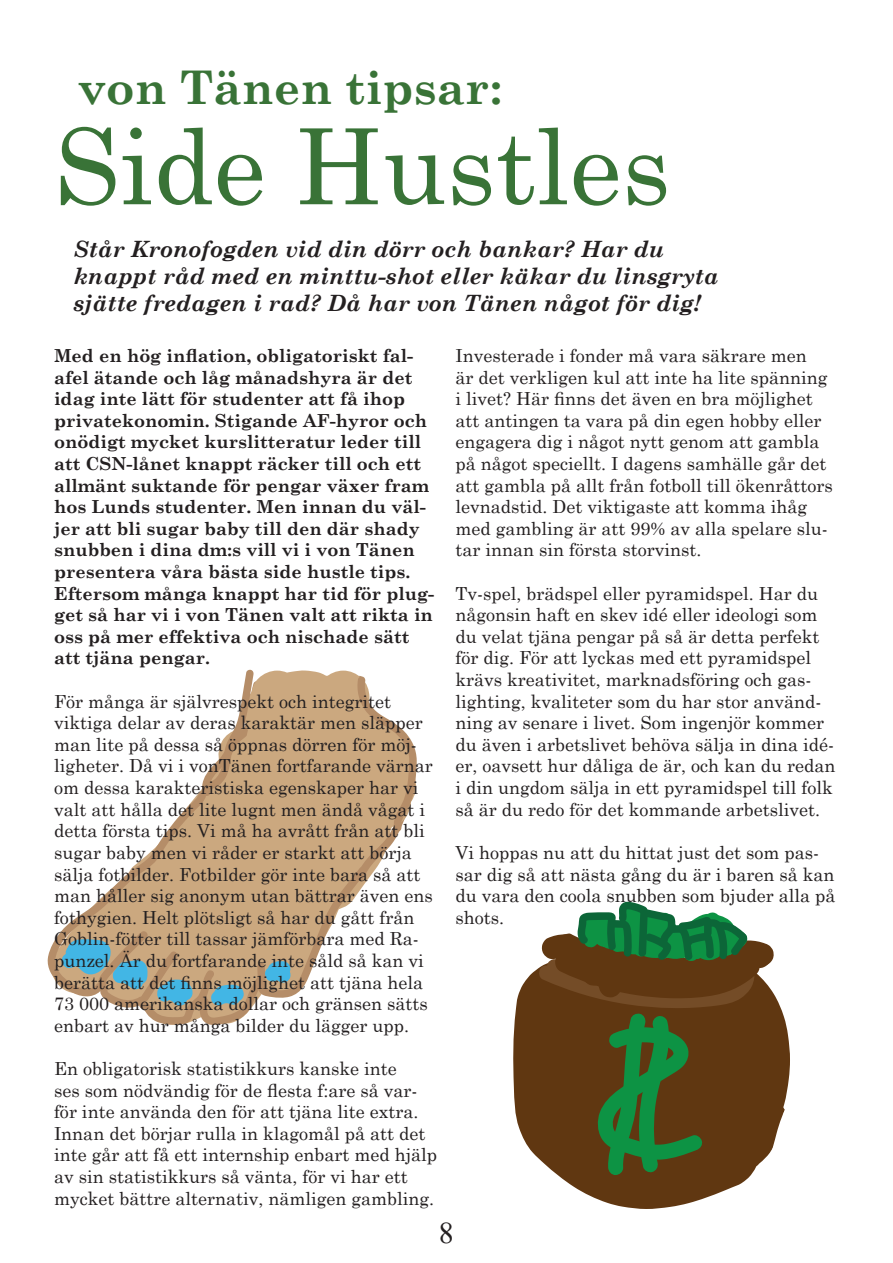
<style>
.page{position:relative;width:893px;height:1263px;background:#fff}
.page>*{position:absolute;margin:0;border:0;box-sizing:border-box;transform-origin:0 0}
.t1{font:105px "Century Schoolbook";color:#397337}
.t2{font:700 46.5px "Century Schoolbook";color:#397337}
.t3{font:30px "Times New Roman";color:#231f20}
.t4{font:italic 700 22.5px/27px "Century Schoolbook";color:#231f20}
.t5{font:18px/21.6px "Century Schoolbook";color:#231f20}
.t6{font:700 18px/21.6px "Century Schoolbook";color:#231f20}
</style>
<div class="page">
<svg style="left:47px;top:669px;width:370px;height:356px"></svg>
<svg style="left:513px;top:988px;width:218px;height:221px"></svg>
<svg style="left:521px;top:968px;width:17px;height:213px;fill:#603711"></svg>
<svg style="left:538px;top:901px;width:252px;height:287px;background:#625f37"></svg>
<p class="t2" style="left:78px;top:51px;width:426px">von Tänen tipsar:</p>
<p class="t1" style="left:54px;top:78px;width:618px">Side Hustles</p>
<p class="t4" style="left:73px;top:234px;width:647px">Står Kronofogden vid din dörr och bankar? Har du knappt råd med en minttu-shot eller käkar du linsgryta sjätte fredagen i rad? Då har von Tänen något för dig!</p>
<p class="t6" style="left:54px;top:344px;width:382px">Med en hög inflation, obligatoriskt fal&shy;afel ätande och låg månadshyra är det idag inte lätt för studenter att få ihop privatekonomin. Stigande AF-hyror och onödigt mycket kurslitteratur leder till att CSN-lånet knappt räcker till och ett allmänt suktande för pengar växer fram hos Lunds studenter. Men innan du väl&shy;jer att bli sugar baby till den där shady snubben i dina dm:s vill vi i von Tänen presentera våra bästa side hustle tips.<br>Eftersom många knappt har tid för plug&shy;get så har vi i von Tänen valt att rikta in oss på mer effektiva och nischade sätt att tjäna pengar.</p>
<p class="t5" style="left:54px;top:689px;width:380px">För många är självrespekt och integritet viktiga delar av deras karaktär men släpper man lite på dessa så öppnas dörren för möj&shy;ligheter. Då vi i vonTänen fortfarande värnar om dessa karakteristiska egenskaper har vi valt att hålla det lite lugnt men ändå vågat i detta första tips. Vi må ha avrått från att bli sugar baby men vi råder er starkt att börja sälja fotbilder. Fotbilder gör inte bara så att man håller sig anonym utan bättrar även ens fothygien. Helt plötsligt så har du gått från Goblin-fötter till tassar jämförbara med Ra&shy;punzel. Är du fortfarande inte såld så kan vi berätta att det finns möjlighet att tjäna hela 73 000 amerikanska dollar och gränsen sätts enbart av hur många bilder du lägger upp.</p>
<p class="t5" style="left:54px;top:1056px;width:385px">En obligatorisk statistikkurs kanske inte<br>ses som nödvändig för de flesta f:are så var&shy;för inte använda den för att tjäna lite extra.<br>Innan det börjar rulla in klagomål på att det inte går att få ett internship enbart med hjälp av sin statistikkurs så vänta, för vi har ett mycket bättre alternativ, nämligen gambling.</p>
<p class="t5" style="left:455px;top:343px;width:379px">Investerade i fonder må vara säkrare men<br>är det verkligen kul att inte ha lite spänning i livet? Här finns det även en bra möjlighet att antingen ta vara på din egen hobby eller engagera dig i något nytt genom att gambla på något speciellt. I dagens samhälle går det att gambla på allt från fotboll till ökenråttors levnadstid. Det viktigaste att komma ihåg med gambling är att 99% av alla spelare slu&shy;tar innan sin första storvinst.</p>
<p class="t5" style="left:455px;top:581px;width:382px">Tv-spel, brädspel eller pyramidspel. Har du någonsin haft en skev idé eller ideologi som du velat tjäna pengar på så är detta perfekt för dig. För att lyckas med ett pyramidspel krävs kreativitet, marknadsföring och gas&shy;lighting, kvaliteter som du har stor använd&shy;ning av senare i livet. Som ingenjör kommer du även i arbetslivet behöva sälja in dina idé&shy;er, oavsett hur dåliga de är, och kan du redan i din ungdom sälja in ett pyramidspel till folk så är du redo för det kommande arbetslivet.</p>
<p class="t5" style="left:455px;top:840px;width:382px">Vi hoppas nu att du hittat just det som pas&shy;sar dig så att nästa gång du är i baren så kan du vara den coola snubben som bjuder alla på shots.</p>
<h3 class="t3" style="left:439px;top:1211px;width:16px">8</h3>
</div>
